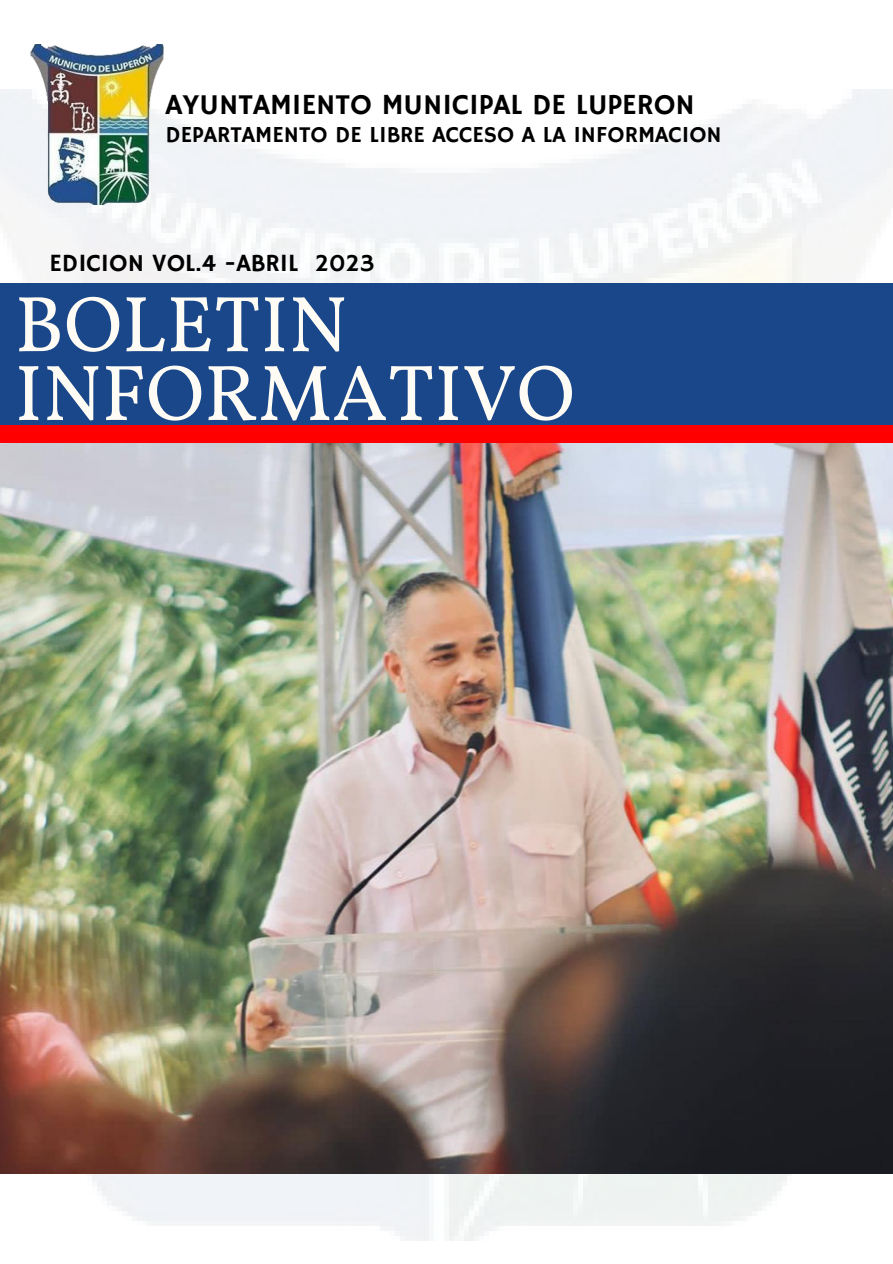
<style>
.page{position:relative;width:893px;height:1264px;background:#fff}
.page>*{position:absolute;margin:0;border:0;box-sizing:border-box;transform-origin:0 0}
.t1{font:79.2px/68.7px "Vollkorn";color:#fffcf5}
.t2{font:29.1px "Hammersmith One";color:#000}
.t3{font:24.75px "Hammersmith One";color:#000}
.t4{font:22.8px "Hammersmith One";color:#000}
</style>
<div class="page">
<img style="left:0;top:89px;width:892px;height:1151px">
<img style="left:0;top:443px;width:892px;height:729px">
<div style="left:0;top:283px;width:892px;height:151px;background:#1a4789"></div>
<img style="left:28px;top:44px;width:138px;height:160px">
<div style="left:0;top:425px;width:892px;height:18px;background:#f00"></div>
<p class="t2" style="left:165px;top:87px;width:530px">AYUNTAMIENTO MUNICIPAL DE LUPERON</p>
<p class="t4" style="left:165px;top:122px;width:557px">DEPARTAMENTO DE LIBRE ACCESO A LA INFORMACION</p>
<p class="t3" style="left:50px;top:249px;width:326px">EDICION VOL.4 -ABRIL 2023</p>
<h1 class="t1" style="left:15px;top:296px;width:561px">BOLETIN<br>INFORMATIVO</h1>
</div>
